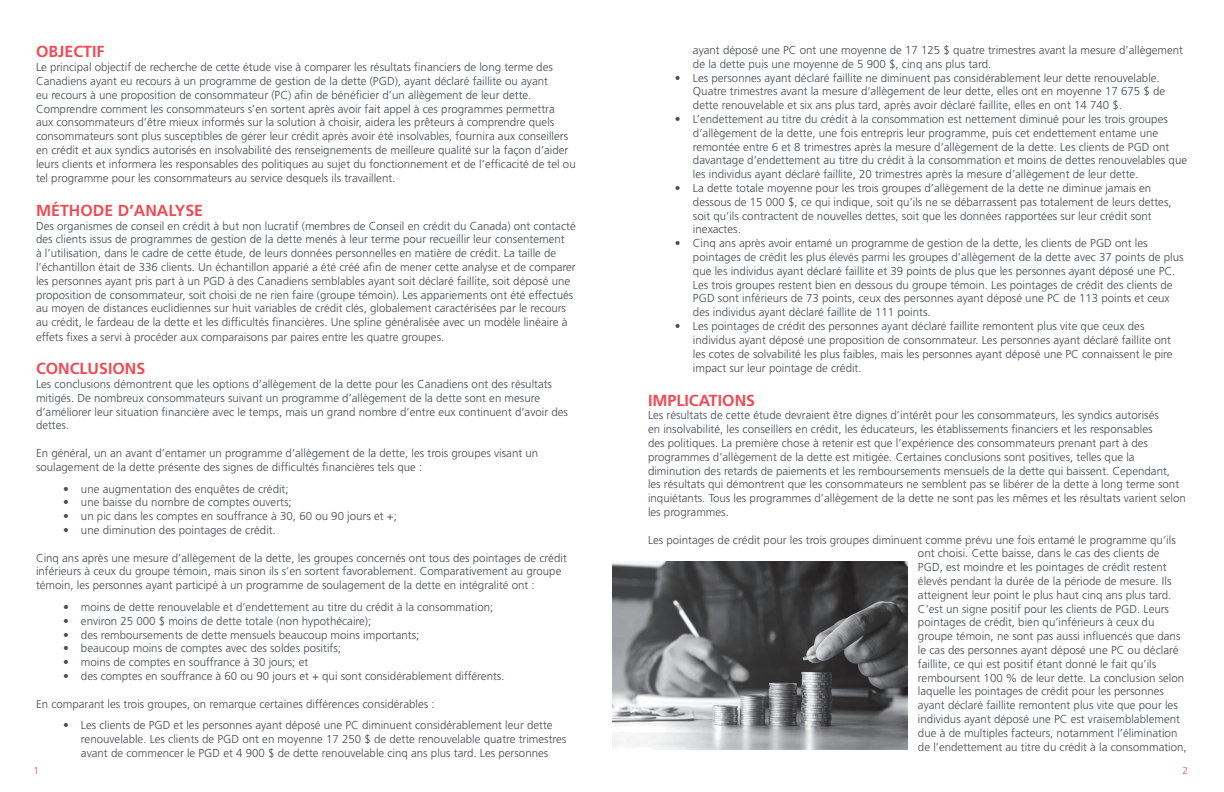
<style>
.page{position:relative;width:1224px;height:792px;background:#fff}
.page>*{position:absolute;margin:0;border:0;box-sizing:border-box;transform-origin:0 0}
.t1{font:700 16px "Frutiger";color:#ef4b55}
.t2{font:300 11.5px/13.8px "Frutiger";color:#464b54}
.t3{font:300 10px "Frutiger";color:#ef4b55}
</style>
<div class="page">
<img style="left:612px;top:561px;width:295px;height:188px">
<h1 class="t1" style="left:36px;top:42px;width:70px">OBJECTIF</h1>
<p class="t2" style="left:36px;top:60px;width:541px">Le principal objectif de recherche de cette étude vise à comparer les résultats financiers de long terme des Canadiens ayant eu recours à un programme de gestion de la dette (PGD), ayant déclaré faillite ou ayant<br>eu recours à une proposition de consommateur (PC) afin de bénéficier d’un allègement de leur dette.<br>Comprendre comment les consommateurs s’en sortent après avoir fait appel à ces programmes permettra<br>aux consommateurs d’être mieux informés sur la solution à choisir, aidera les prêteurs à comprendre quels consommateurs sont plus susceptibles de gérer leur crédit après avoir été insolvables, fournira aux conseillers en crédit et aux syndics autorisés en insolvabilité des renseignements de meilleure qualité sur la façon d’aider leurs clients et informera les responsables des politiques au sujet du fonctionnement et de l’efficacité de tel ou tel programme pour les consommateurs au service desquels ils travaillent.</p>
<h1 class="t1" style="left:36px;top:201px;width:169px">MÉTHODE D’ANALYSE</h1>
<p class="t2" style="left:36px;top:219px;width:541px">Des organismes de conseil en crédit à but non lucratif (membres de Conseil en crédit du Canada) ont contacté des clients issus de programmes de gestion de la dette menés à leur terme pour recueillir leur consentement<br>à l’utilisation, dans le cadre de cette étude, de leurs données personnelles en matière de crédit. La taille de l’échantillon était de 336 clients. Un échantillon apparié a été créé afin de mener cette analyse et de comparer les personnes ayant pris part à un PGD à des Canadiens semblables ayant soit déclaré faillite, soit déposé une proposition de consommateur, soit choisi de ne rien faire (groupe témoin). Les appariements ont été effectués au moyen de distances euclidiennes sur huit variables de crédit clés, globalement caractérisées par le recours au crédit, le fardeau de la dette et les difficultés financières. Une spline généralisée avec un modèle linéaire à effets fixes a servi à procéder aux comparaisons par paires entre les quatre groupes.</p>
<h1 class="t1" style="left:36px;top:359px;width:111px">CONCLUSIONS</h1>
<p class="t2" style="left:36px;top:377px;width:534px">Les conclusions démontrent que les options d’allègement de la dette pour les Canadiens ont des résultats mitigés. De nombreux consommateurs suivant un programme d’allègement de la dette sont en mesure d’améliorer leur situation financière avec le temps, mais un grand nombre d’entre eux continuent d’avoir des dettes.</p>
<p class="t2" style="left:36px;top:446px;width:504px">En général, un an avant d’entamer un programme d’allègement de la dette, les trois groupes visant un soulagement de la dette présente des signes de difficultés financières tels que :</p>
<p class="t2" style="left:63px;top:482px;width:227px">• une augmentation des enquêtes de crédit;</p>
<p class="t2" style="left:63px;top:496px;width:230px">• une baisse du nombre de comptes ouverts;</p>
<p class="t2" style="left:63px;top:509px;width:336px">• un pic dans les comptes en souffrance à 30, 60 ou 90 jours et +;</p>
<p class="t2" style="left:63px;top:523px;width:214px">• une diminution des pointages de crédit.</p>
<p class="t2" style="left:36px;top:551px;width:532px">Cinq ans après une mesure d’allègement de la dette, les groupes concernés ont tous des pointages de crédit inférieurs à ceux du groupe témoin, mais sinon ils s’en sortent favorablement. Comparativement au groupe témoin, les personnes ayant participé à un programme de soulagement de la dette en intégralité ont :</p>
<p class="t2" style="left:63px;top:600px;width:432px">• moins de dette renouvelable et d’endettement au titre du crédit à la consommation;</p>
<p class="t2" style="left:63px;top:614px;width:310px">• environ 25 000 $ moins de dette totale (non hypothécaire);</p>
<p class="t2" style="left:63px;top:628px;width:358px">• des remboursements de dette mensuels beaucoup moins importants;</p>
<p class="t2" style="left:63px;top:642px;width:280px">• beaucoup moins de comptes avec des soldes positifs;</p>
<p class="t2" style="left:63px;top:655px;width:247px">• moins de comptes en souffrance à 30 jours; et</p>
<p class="t2" style="left:63px;top:669px;width:443px">• des comptes en souffrance à 60 ou 90 jours et + qui sont considérablement différents.</p>
<p class="t2" style="left:36px;top:697px;width:400px">En comparant les trois groupes, on remarque certaines différences considérables :</p>
<p class="t2" style="left:81px;top:719px;width:487px;text-indent:-18px">• Les clients de PGD et les personnes ayant déposé une PC diminuent considérablement leur dette renouvelable. Les clients de PGD ont en moyenne 17 250 $ de dette renouvelable quatre trimestres avant de commencer le PGD et 4 900 $ de dette renouvelable cinq ans plus tard. Les personnes</p>
<p class="t2" style="left:693px;top:43px;width:492px">ayant déposé une PC ont une moyenne de 17 125 $ quatre trimestres avant la mesure d’allègement de la dette puis une moyenne de 5 900 $, cinq ans plus tard.</p>
<p class="t2" style="left:693px;top:71px;width:474px;text-indent:-18px">• Les personnes ayant déclaré faillite ne diminuent pas considérablement leur dette renouvelable.<br>Quatre trimestres avant la mesure d’allègement de leur dette, elles ont en moyenne 17 675 $ de dette renouvelable et six ans plus tard, après avoir déclaré faillite, elles en ont 14 740 $.</p>
<p class="t2" style="left:693px;top:112px;width:496px;text-indent:-18px">• L’endettement au titre du crédit à la consommation est nettement diminué pour les trois groupes d’allègement de la dette, une fois entrepris leur programme, puis cet endettement entame une remontée entre 6 et 8 trimestres après la mesure d’allègement de la dette. Les clients de PGD ont davantage d’endettement au titre du crédit à la consommation et moins de dettes renouvelables que les individus ayant déclaré faillite, 20 trimestres après la mesure d’allègement de leur dette.</p>
<p class="t2" style="left:693px;top:181px;width:480px;text-indent:-18px">• La dette totale moyenne pour les trois groupes d’allègement de la dette ne diminue jamais en dessous de 15 000 $, ce qui indique, soit qu’ils ne se débarrassent pas totalement de leurs dettes, soit qu’ils contractent de nouvelles dettes, soit que les données rapportées sur leur crédit sont inexactes.</p>
<p class="t2" style="left:693px;top:236px;width:492px;text-indent:-18px">• Cinq ans après avoir entamé un programme de gestion de la dette, les clients de PGD ont les pointages de crédit les plus élevés parmi les groupes d’allègement de la dette avec 37 points de plus que les individus ayant déclaré faillite et 39 points de plus que les personnes ayant déposé une PC.<br>Les trois groupes restent bien en dessous du groupe témoin. Les pointages de crédit des clients de PGD sont inférieurs de 73 points, ceux des personnes ayant déposé une PC de 113 points et ceux des individus ayant déclaré faillite de 111 points.</p>
<p class="t2" style="left:693px;top:319px;width:481px;text-indent:-18px">• Les pointages de crédit des personnes ayant déclaré faillite remontent plus vite que ceux des individus ayant déposé une proposition de consommateur. Les personnes ayant déclaré faillite ont les cotes de solvabilité les plus faibles, mais les personnes ayant déposé une PC connaissent le pire impact sur leur pointage de crédit.</p>
<h1 class="t1" style="left:648px;top:391px;width:109px">IMPLICATIONS</h1>
<p class="t2" style="left:648px;top:409px;width:539px">Les résultats de cette étude devraient être dignes d’intérêt pour les consommateurs, les syndics autorisés<br>en insolvabilité, les conseillers en crédit, les éducateurs, les établissements financiers et les responsables<br>des politiques. La première chose à retenir est que l’expérience des consommateurs prenant part à des programmes d’allègement de la dette est mitigée. Certaines conclusions sont positives, telles que la diminution des retards de paiements et les remboursements mensuels de la dette qui baissent. Cependant,<br>les résultats qui démontrent que les consommateurs ne semblent pas se libérer de la dette à long terme sont inquiétants. Tous les programmes d’allègement de la dette ne sont pas les mêmes et les résultats varient selon les programmes.</p>
<p class="t2" style="left:918px;top:533px;width:270px;text-indent:-270px">Les pointages de crédit pour les trois groupes diminuent comme prévu une fois entamé le programme qu’ils ont choisi. Cette baisse, dans le cas des clients de PGD, est moindre et les pointages de crédit restent élevés pendant la durée de la période de mesure. Ils atteignent leur point le plus haut cinq ans plus tard.<br>C’est un signe positif pour les clients de PGD. Leurs pointages de crédit, bien qu’inférieurs à ceux du groupe témoin, ne sont pas aussi influencés que dans le cas des personnes ayant déposé une PC ou déclaré faillite, ce qui est positif étant donné le fait qu’ils remboursent 100 % de leur dette. La conclusion selon laquelle les pointages de crédit pour les personnes ayant déclaré faillite remontent plus vite que pour les individus ayant déposé une PC est vraisemblablement due à de multiples facteurs, notamment l’élimination de l’endettement au titre du crédit à la consommation,</p>
<p class="t3" style="left:33px;top:765px;width:7px">1</p>
<p class="t3" style="left:1182px;top:765px;width:7px">2</p>
</div>
